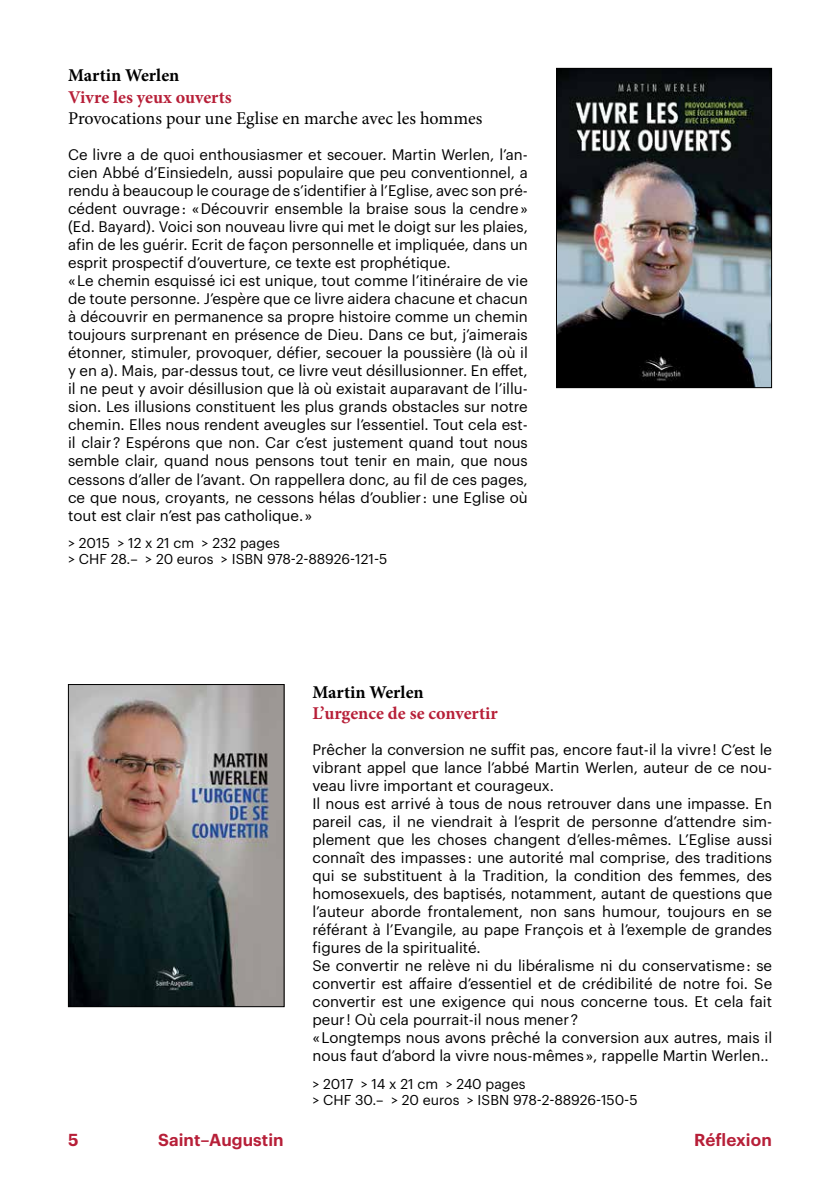
<style>
.page{position:relative;width:840px;height:1191px;background:#fff}
.page>*{position:absolute;margin:0;border:0;box-sizing:border-box;transform-origin:0 0}
.t1{font:18px "Minion Pro";letter-spacing:-.005em;color:#000}
.t2{font:700 18px "Minion Pro";color:#b71f38}
.t3{font:700 18px "Minion Pro";letter-spacing:-.005em;color:#000}
.t4{font:600 17px "Graphik";letter-spacing:.005em;color:#b71f38}
.t5{font:15px/18px "Graphik";color:#000}
.t6{font:14px/16px "Graphik";color:#000}
</style>
<div class="page">
<img style="left:70px;top:686px;width:212px;height:319px">
<div style="left:68px;top:684px;width:216px;height:323px;border:1px solid #000"></div>
<img style="left:558px;top:70px;width:211px;height:316px">
<div style="left:556px;top:68px;width:215px;height:320px;border:1px solid #000"></div>
<p class="t3" style="left:68px;top:63px;width:113px">Martin Werlen</p>
<p class="t2" style="left:68px;top:84px;width:165px">Vivre les yeux ouverts</p>
<p class="t1" style="left:68px;top:107px;width:415px">Provocations pour une Eglise en marche avec les hommes</p>
<p class="t5" style="left:68px;top:145px;width:461px">Ce livre a de quoi enthousiasmer et secouer. Martin Werlen, l’an&shy;cien Abbé d’Einsiedeln, aussi populaire que peu conventionnel, a rendu à beaucoup le courage de s’identifier à l’Eglise, avec son pré&shy;cédent ouvrage : « Découvrir ensemble la braise sous la cendre » (Ed. Bayard). Voici son nouveau livre qui met le doigt sur les plaies, afin de les guérir. Ecrit de façon personnelle et impliquée, dans un esprit prospectif d’ouverture, ce texte est prophétique.<br>« Le chemin esquissé ici est unique, tout comme l’itinéraire de vie de toute personne. J’espère que ce livre aidera chacune et chacun à découvrir en permanence sa propre histoire comme un chemin toujours surprenant en présence de Dieu. Dans ce but, j’aimerais étonner, stimuler, provoquer, défier, secouer la poussière (là où il y en a). Mais, par-dessus tout, ce livre veut désillusionner. En effet, il ne peut y avoir désillusion que là où existait auparavant de l’illu&shy;sion. Les illusions constituent les plus grands obstacles sur notre chemin. Elles nous rendent aveugles sur l’essentiel. Tout cela est&shy;il clair ? Espérons que non. Car c’est justement quand tout nous semble clair, quand nous pensons tout tenir en main, que nous cessons d’aller de l’avant. On rappellera donc, au fil de ces pages, ce que nous, croyants, ne cessons hélas d’oublier : une Eglise où tout est clair n’est pas catholique. »</p>
<p class="t6" style="left:68px;top:533px;width:320px">&gt; 2015 &gt; 12 x 21 cm &gt; 232 pages<br>&gt; CHF 28.– &gt; 20 euros &gt; ISBN 978-2-88926-121-5</p>
<p class="t3" style="left:312px;top:679px;width:113px">Martin Werlen</p>
<p class="t2" style="left:312px;top:701px;width:186px">L’urgence de se convertir</p>
<p class="t5" style="left:312px;top:739px;width:461px">Prêcher la conversion ne suffit pas, encore faut-il la vivre ! C’est le vibrant appel que lance l’abbé Martin Werlen, auteur de ce nou&shy;veau livre important et courageux.<br>Il nous est arrivé à tous de nous retrouver dans une impasse. En pareil cas, il ne viendrait à l’esprit de personne d’attendre sim&shy;plement que les choses changent d’elles-mêmes. L’Eglise aussi connaît des impasses : une autorité mal comprise, des traditions qui se substituent à la Tradition, la condition des femmes, des homosexuels, des baptisés, notamment, autant de questions que l’auteur aborde frontalement, non sans humour, toujours en se référant à l’Evangile, au pape François et à l’exemple de grandes figures de la spiritualité.<br>Se convertir ne relève ni du libéralisme ni du conservatisme : se convertir est affaire d’essentiel et de crédibilité de notre foi. Se convertir est une exigence qui nous concerne tous. Et cela fait peur ! Où cela pourrait-il nous mener ?<br>« Longtemps nous avons prêché la conversion aux autres, mais il nous faut d’abord la vivre nous-mêmes », rappelle Martin Werlen..</p>
<p class="t6" style="left:312px;top:1074px;width:326px">&gt; 2017 &gt; 14 x 21 cm &gt; 240 pages<br>&gt; CHF 30.– &gt; 20 euros &gt; ISBN 978-2-88926-150-5</p>
<p class="t4" style="left:68px;top:1126px;width:12px">5</p>
<p class="t4" style="left:158px;top:1126px;width:127px">Saint–Augustin</p>
<p class="t4" style="left:693px;top:1126px;width:79px">Réflexion</p>
</div>
